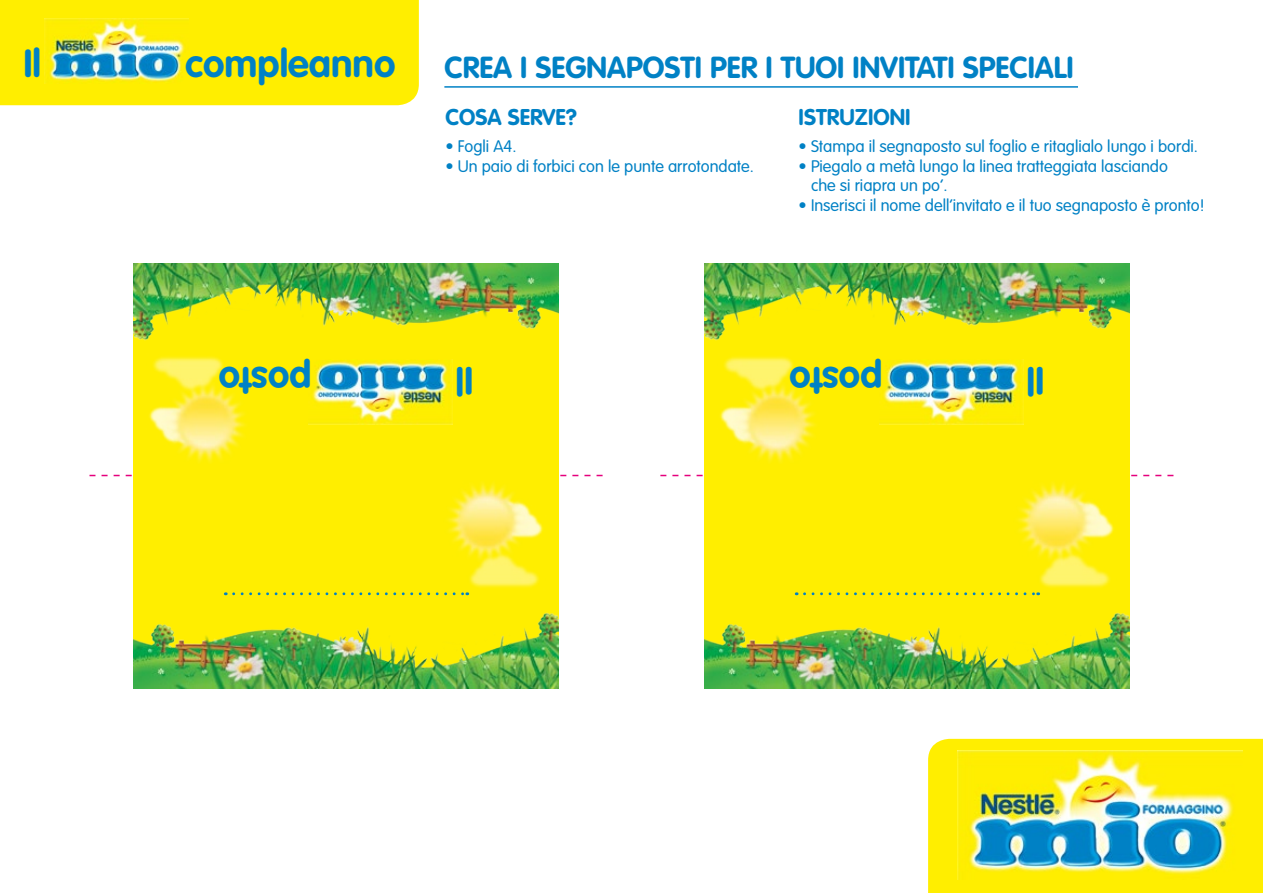
<style>
.page{position:relative;width:1263px;height:893px;background:#fff}
.page>*{position:absolute;margin:0;border:0;box-sizing:border-box;transform-origin:0 0}
.t1{font:700 38.55px "VAG Rounded";color:#0081c5}
.t2{font:700 30px "VAG Rounded";color:#0081c5}
.t3{font:700 22.5px "VAG Rounded";color:#0081c5}
.t4{font:300 16.5px/19.8px "VAG Rounded";color:#0081c5}
</style>
<div class="page">
<div style="left:0;top:0;width:419px;height:105px;background:#fe0"></div>
<div style="left:928px;top:739px;width:335px;height:154px;background:#fe0"></div>
<img style="left:44px;top:18px;width:145px;height:66px">
<img style="left:958px;top:750px;width:285px;height:130px">
<svg style="left:660px;top:475px;width:513px;height:1px"></svg>
<svg style="left:89px;top:475px;width:514px;height:1px"></svg>
<div style="left:133px;top:476px;width:426px;height:213px;background:#fe0"></div>
<img style="left:133px;top:612px;width:426px;height:77px">
<img style="left:445px;top:482px;width:98px;height:114px">
<svg style="left:234px;top:592px;width:234px;height:3px"></svg>
<div style="left:133px;top:264px;width:426px;height:212px;background:#fe0"></div>
<img style="left:133px;top:264px;width:426px;height:76px">
<img style="left:140px;top:337px;width:109px;height:125px">
<img style="left:308px;top:359px;width:145px;height:66px">
<div style="left:704px;top:476px;width:425px;height:213px;background:#fe0"></div>
<img style="left:704px;top:612px;width:425px;height:77px">
<img style="left:1016px;top:482px;width:98px;height:114px">
<svg style="left:804px;top:592px;width:235px;height:3px"></svg>
<div style="left:704px;top:264px;width:425px;height:212px;background:#fe0"></div>
<img style="left:704px;top:264px;width:425px;height:76px">
<img style="left:711px;top:337px;width:109px;height:125px">
<img style="left:879px;top:359px;width:144px;height:66px">
<hr style="left:444px;top:86px;width:634px;height:2px;background:#0081c5">
<h1 class="t1" style="left:23px;top:40px;width:19px">IL</h1>
<h1 class="t1" style="left:185px;top:40px;width:212px">COMPLEANNO</h1>
<h2 class="t2" style="left:444px;top:50px;width:36px">CREA</h2>
<h2 class="t2" style="left:520px;top:50px;width:138px">ISEGNAPOSTI</h2>
<h2 class="t2" style="left:710px;top:50px;width:88px">PER ITUOI</h2>
<h2 class="t2" style="left:852px;top:50px;width:14px">INVITATI</h2>
<h2 class="t2" style="left:963px;top:50px;width:49px">SPECIA</h2>
<h2 class="t2" style="left:1054px;top:50px;width:19px">LI</h2>
<h3 class="t3" style="left:445px;top:104px;width:133px">COSA SERVE?</h3>
<p class="t4" style="left:445px;top:136px;width:73px">• Fogli A4.</p>
<p class="t4" style="left:445px;top:156px;width:310px">• Un paio di forbici con le punte arrotondate.</p>
<h3 class="t3" style="left:799px;top:104px;width:114px">ISTRUZIONI</h3>
<p class="t4" style="left:799px;top:136px;width:401px">• Stampa il segnaposto sul foglio e ritaglialo lungo i bordi.</p>
<p class="t4" style="left:811px;top:156px;width:358px;text-indent:-12px">• Piegalo a metà lungo la linea tratteggiata lasciando che si riapra un po’.</p>
<p class="t4" style="left:799px;top:195px;width:407px">• Inserisci il nome dell’invitato e il tuo segnaposto è pronto!</p>
<h1 class="t1" style="left:312px;top:403px;width:94px;rotate:-180deg">POSTO</h1>
<h1 class="t1" style="left:473px;top:403px;width:19px;rotate:-180deg">IL</h1>
<h1 class="t1" style="left:882px;top:403px;width:94px;rotate:-180deg">POSTO</h1>
<h1 class="t1" style="left:1044px;top:403px;width:19px;rotate:-180deg">IL</h1>
</div>
